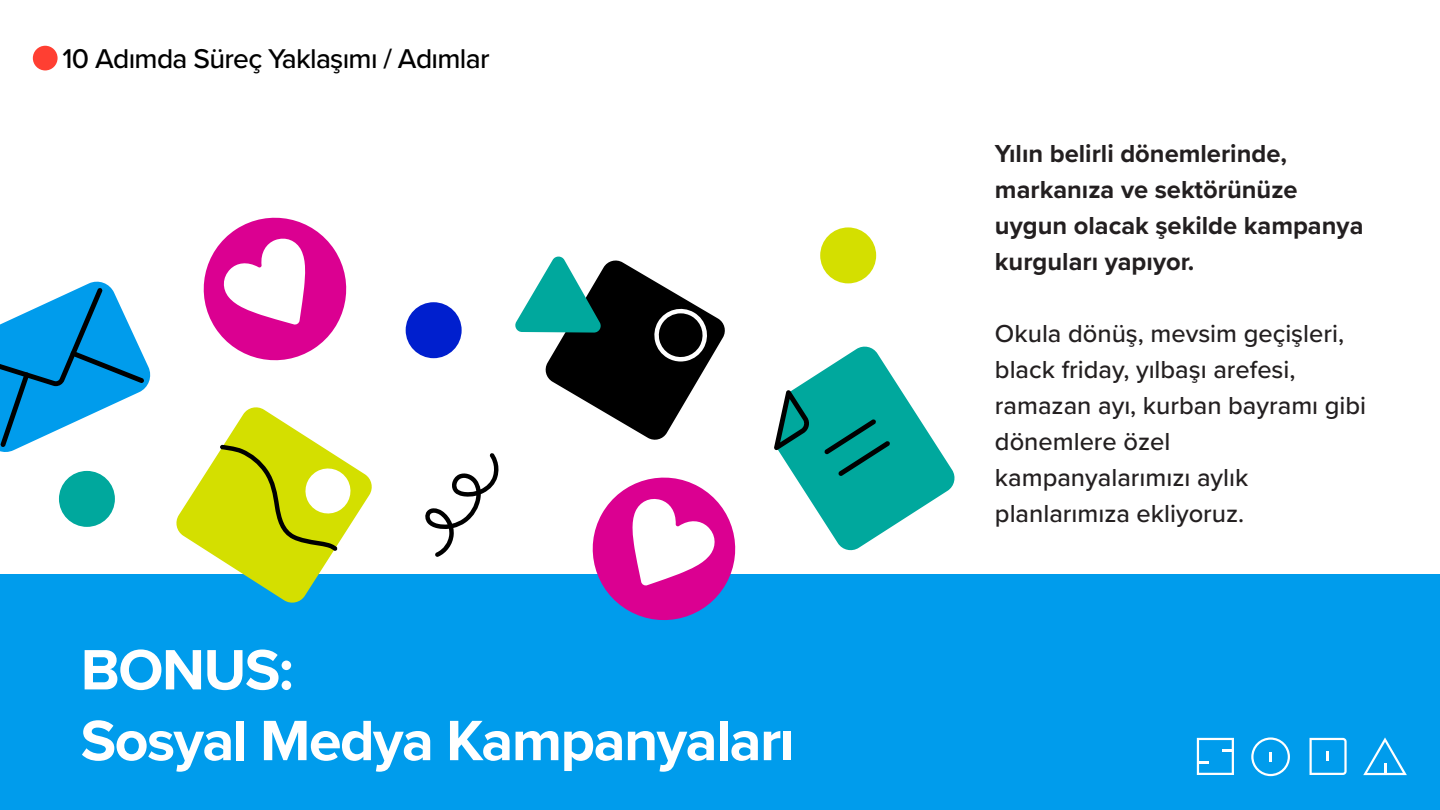
<style>
.page{position:relative;width:1440px;height:810px;background:#fff}
.page>*{position:absolute;margin:0;border:0;box-sizing:border-box;transform-origin:0 0}
.t1{font:700 58.95px/70.7px "Proxima Nova";letter-spacing:-.025em;color:#fff}
.t2{font:500 28.2px "Proxima Nova";letter-spacing:-.025em;color:#000}
.t3{font:500 25.5px/36px "Proxima Nova";color:#231f20}
.t4{font:700 25.5px/36px "Proxima Nova";color:#231f20}
</style>
<div class="page">
<div style="left:0;top:575px;width:1440px;height:235px;background:#009cec"></div>
<svg style="left:774px;top:346px;width:181px;height:205px"></svg>
<svg style="left:0;top:281px;width:151px;height:171px"></svg>
<svg style="left:425px;top:453px;width:74px;height:104px"></svg>
<svg style="left:174px;top:407px;width:200px;height:196px"></svg>
<svg style="left:203px;top:217px;width:144px;height:144px"></svg>
<svg style="left:583px;top:477px;width:162px;height:144px"></svg>
<svg style="left:515px;top:256px;width:210px;height:184px"></svg>
<div style="left:406px;top:302px;width:56px;height:56px;background:#001fce;border-radius:50%"></div>
<div style="left:820px;top:227px;width:56px;height:56px;background:#d4df00;border-radius:50%"></div>
<div style="left:59px;top:471px;width:56px;height:56px;background:#00a89d;border-radius:50%"></div>
<svg style="left:1251px;top:737px;width:39px;height:39px"></svg>
<svg style="left:1197px;top:738px;width:37px;height:37px"></svg>
<svg style="left:1310px;top:738px;width:37px;height:37px"></svg>
<svg style="left:1363px;top:737px;width:44px;height:38px"></svg>
<div style="left:33px;top:46px;width:25px;height:24px;background:#ff3f32;border-radius:50%"></div>
<p class="t2" style="left:63px;top:38px;width:428px">10 Adımda Süreç Yaklaşımı / Adımlar</p>
<h1 class="t1" style="left:81px;top:633px;width:716px">BONUS:<br>Sosyal Medya Kampanyaları</h1>
<p class="t4" style="left:995px;top:135px;width:370px">Yılın belirli dönemlerinde, markanıza ve sektörünüze uygun olacak şekilde kampanya kurguları yapıyor.</p>
<p class="t3" style="left:995px;top:314px;width:373px">Okula dönüş, mevsim geçişleri, black friday, yılbaşı arefesi, ramazan ayı, kurban bayramı gibi dönemlere özel kampanyalarımızı aylık planlarımıza ekliyoruz.</p>
</div>
